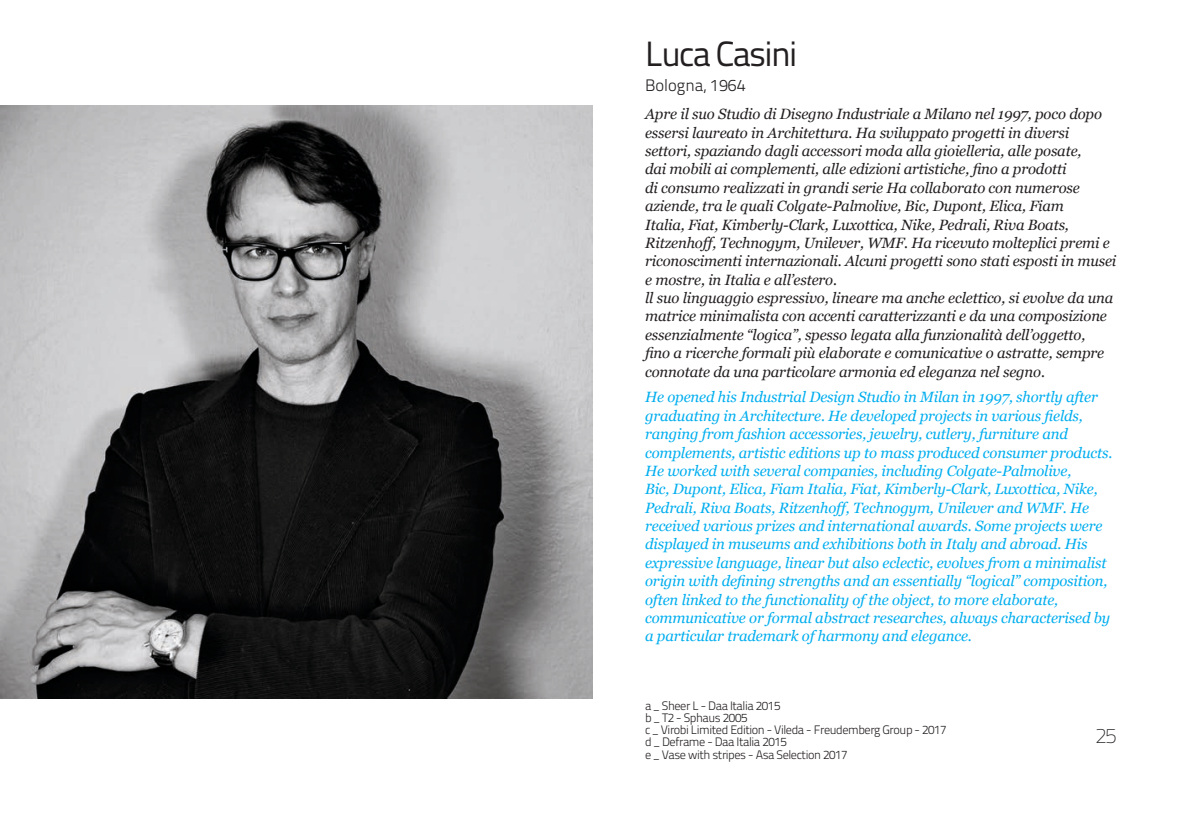
<style>
.page{position:relative;width:1191px;height:819px;background:#fff}
.page>*{position:absolute;margin:0;border:0;box-sizing:border-box;transform-origin:0 0}
.nome_designer{font:35px "Titillium Text 22 L";letter-spacing:-.05em;color:#231f20}
.np{font:100 21px "Titillium Text 22 L";color:#231f20}
.nascita{font:300 16.62px "Titillium Text 22 L";color:#231f20}
.bio_tex_it{font:italic 14.88px/18.4px "Georgia";letter-spacing:-.01em;color:#231f20}
.bio_tex_ing{font:italic 14.88px/18.4px "Georgia";letter-spacing:-.01em;color:#00aeef}
.dida{font:300 12.25px "Titillium Text 22 L";letter-spacing:-.035em;color:#231f20}
</style>
<div class="page">
<img style="left:0;top:106px;width:592px;height:592px">
<p class="nome_designer" style="left:645px;top:28px;width:154px">Luca Casini</p>
<p class="nascita" style="left:645px;top:73px;width:102px">Bologna, 1964</p>
<p class="bio_tex_it" style="left:645px;top:104px;width:473px">Apre il suo Studio di Disegno Industriale a Milano nel 1997, poco dopo essersi laureato in Architettura. Ha sviluppato progetti in diversi settori, spaziando dagli accessori moda alla gioielleria, alle posate,<br>dai mobili ai complementi, alle edizioni artistiche, fino a prodotti<br>di consumo realizzati in grandi serie Ha collaborato con numerose aziende, tra le quali Colgate-Palmolive, Bic, Dupont, Elica, Fiam<br>Italia, Fiat, Kimberly-Clark, Luxottica, Nike, Pedrali, Riva Boats, Ritzenhoff, Technogym, Unilever, WMF. Ha ricevuto molteplici premi e riconoscimenti internazionali. Alcuni progetti sono stati esposti in musei e mostre, in Italia e all’estero.<br>ll suo linguaggio espressivo, lineare ma anche eclettico, si evolve da una matrice minimalista con accenti caratterizzanti e da una composizione essenzialmente “logica”, spesso legata alla funzionalità dell’oggetto,<br>fino a ricerche formali più elaborate e comunicative o astratte, sempre connotate da una particolare armonia ed eleganza nel segno.</p>
<p class="bio_tex_ing" style="left:645px;top:387px;width:469px">He opened his Industrial Design Studio in Milan in 1997, shortly after graduating in Architecture. He developed projects in various fields, ranging from fashion accessories, jewelry, cutlery, furniture and complements, artistic editions up to mass produced consumer products.<br>He worked with several companies, including Colgate-Palmolive,<br>Bic, Dupont, Elica, Fiam Italia, Fiat, Kimberly-Clark, Luxottica, Nike, Pedrali, Riva Boats, Ritzenhoff, Technogym, Unilever and WMF. He received various prizes and international awards. Some projects were displayed in museums and exhibitions both in Italy and abroad. His expressive language, linear but also eclectic, evolves from a minimalist origin with defining strengths and an essentially “logical” composition, often linked to the functionality of the object, to more elaborate, communicative or formal abstract researches, always characterised by a particular trademark of harmony and elegance.</p>
<p class="dida" style="left:645px;top:696px;width:137px">a _ Sheer L - Daa Italia 2015</p>
<p class="dida" style="left:645px;top:708px;width:104px">b _ T2 - Sphaus 2005</p>
<p class="dida" style="left:645px;top:720px;width:303px">c _ Virobi Limited Edition - Vileda - Freudemberg Group - 2017</p>
<p class="dida" style="left:645px;top:733px;width:143px">d _ Deframe - Daa Italia 2015</p>
<p class="dida" style="left:645px;top:745px;width:204px">e _ Vase with stripes - Asa Selection 2017</p>
<p class="np" style="left:1095px;top:720px;width:23px">25</p>
</div>
